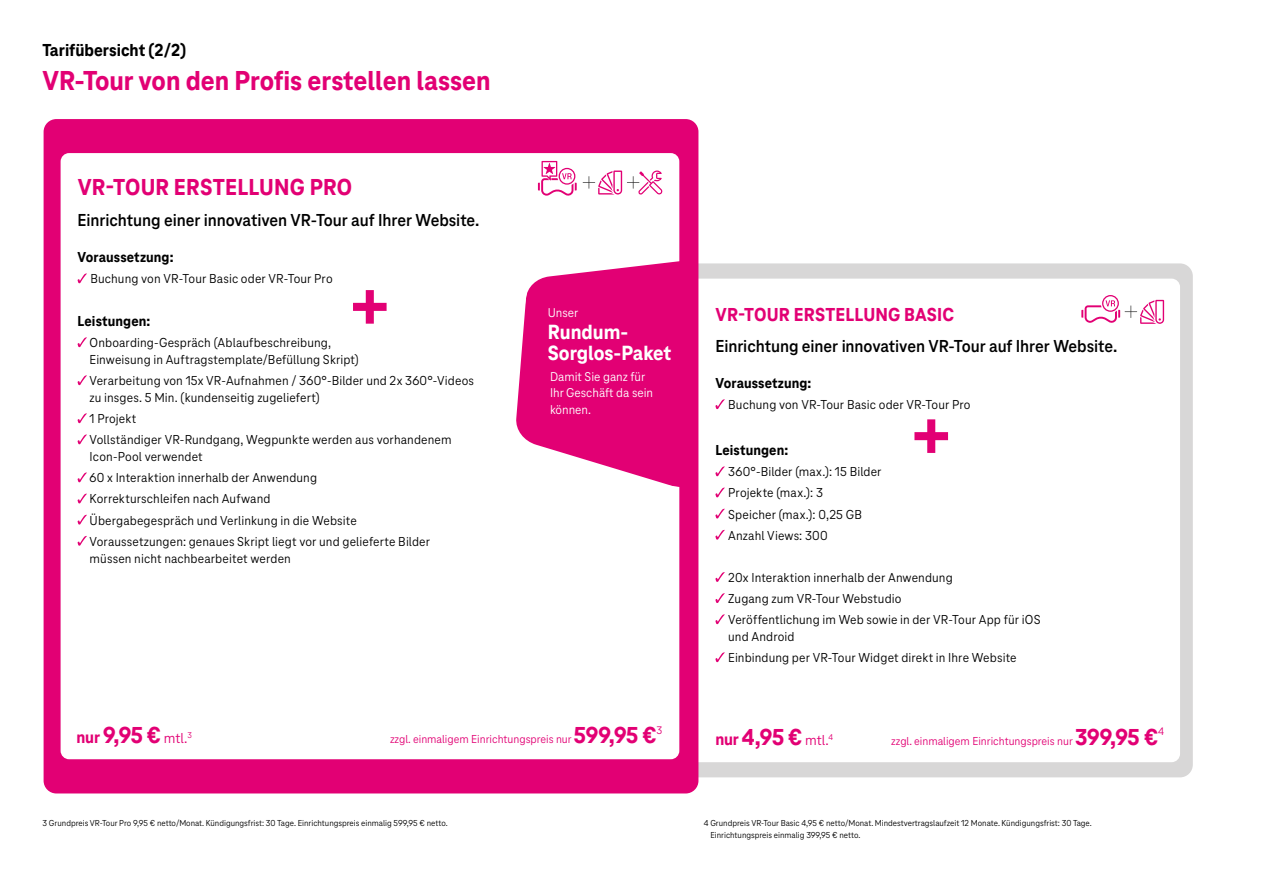
<style>
.page{position:relative;width:1263px;height:893px;background:#fff}
.page>*{position:absolute;margin:0;border:0;box-sizing:border-box;transform-origin:0 0}
.t1{font:800 73.35px "Tele Neo";color:#e20074}
.t2{font:800 28.5px "Tele Neo";color:#e20074}
.t3{font:800 24px "Tele Neo";letter-spacing:.005em;color:#e20074}
.t4{font:800 21.3px/21.3px "Tele Neo";color:#fff}
.t5{font:800 19.5px "Tele Neo";letter-spacing:.01em;color:#e20074}
.t6{font:700 18px "Tele Neo";letter-spacing:-.005em;color:#000}
.t7{font:800 18px "Tele Neo";color:#000}
.t8{font:800 15px "Tele Neo";letter-spacing:.005em;color:#000}
.t9{font:13.5px/21.1px "Tele Neo";letter-spacing:.01em;color:#000}
.t10{font:13.2px/16.6px "Tele Neo";color:#fff}
.t11{font:12px "Tele Neo";color:#e20074}
.t12{font:9px/11.2px "Tele Neo";color:#000}
.s1{font-size:17.55px}
.s2{font-weight:400;font-size:15px}
.s3{font-weight:800;font-size:24px}
</style>
<div class="page">
<div style="left:686px;top:263px;width:507px;height:514px;background:#d8d7d7;border-radius:13px"></div>
<div style="left:686px;top:279px;width:494px;height:483px;background:#fff;border-radius:9px"></div>
<svg style="left:715px;top:399px;width:10px;height:10px"></svg>
<svg style="left:715px;top:466px;width:10px;height:10px"></svg>
<svg style="left:715px;top:488px;width:10px;height:9px"></svg>
<svg style="left:715px;top:509px;width:10px;height:9px"></svg>
<svg style="left:715px;top:530px;width:10px;height:10px"></svg>
<svg style="left:715px;top:572px;width:10px;height:10px"></svg>
<svg style="left:715px;top:593px;width:10px;height:10px"></svg>
<svg style="left:715px;top:614px;width:10px;height:10px"></svg>
<svg style="left:715px;top:652px;width:10px;height:10px"></svg>
<div style="left:44px;top:119px;width:654px;height:674px;background:#e20074;border-radius:13px"></div>
<div style="left:61px;top:153px;width:618px;height:606px;background:#fff;border-radius:9px"></div>
<svg style="left:78px;top:273px;width:9px;height:10px"></svg>
<svg style="left:583px;top:171px;width:80px;height:24px"></svg>
<svg style="left:516px;top:234px;width:164px;height:255px;fill:#e20074"></svg>
<svg style="left:78px;top:337px;width:9px;height:10px"></svg>
<svg style="left:78px;top:375px;width:9px;height:10px"></svg>
<svg style="left:78px;top:413px;width:9px;height:10px"></svg>
<svg style="left:78px;top:434px;width:9px;height:10px"></svg>
<svg style="left:78px;top:472px;width:9px;height:10px"></svg>
<svg style="left:78px;top:494px;width:9px;height:9px"></svg>
<svg style="left:78px;top:515px;width:9px;height:10px"></svg>
<svg style="left:78px;top:536px;width:9px;height:10px"></svg>
<svg style="left:1081px;top:295px;width:83px;height:29px"></svg>
<svg style="left:538px;top:161px;width:39px;height:35px"></svg>
<h3 class="t7" style="left:43px;top:40px;width:145px">Tarifübersicht (2/2)</h3>
<h2 class="t2" style="left:43px;top:65px;width:450px">VR-Tour von den Profis erstellen lassen</h2>
<h3 class="t3" style="left:78px;top:173px;width:276px">VR-TOUR ERSTELLUNG PRO</h3>
<h3 class="t6" style="left:78px;top:210px;width:403px">Einrichtung einer innovativen VR-Tour auf Ihrer Website.</h3>
<p class="t8" style="left:78px;top:249px;width:97px">Voraussetzung:</p>
<p class="t9" style="left:90px;top:268px;width:244px">Buchung von VR-Tour Basic oder VR-Tour Pro</p>
<h1 class="t1" style="left:351px;top:266px;width:40px">+</h1>
<p class="t8" style="left:78px;top:313px;width:74px">Leistungen:</p>
<p class="t9" style="left:90px;top:334px;width:271px;line-height:16.8px">Onboarding-Gespräch (Ablaufbeschreibung,<br>Einweisung in Auftragstemplate/Befüllung Skript)</p>
<p class="t9" style="left:90px;top:372px;width:386px;line-height:16.8px">Verarbeitung von 15x VR-Aufnahmen / 360°-Bilder und 2x 360°-Videos zu insges. 5 Min. (kundenseitig zugeliefert)</p>
<p class="t9" style="left:90px;top:408px;width:363px">1 Projekt<br>Vollständiger VR-Rundgang, Wegpunkte werden aus vorhandenem</p>
<p class="t9" style="left:90px;top:446px;width:342px">Icon-Pool verwendet<br>60 x Interaktion innerhalb der Anwendung<br>Korrekturschleifen nach Aufwand<br>Übergabegespräch und Verlinkung in die Website Voraussetzungen: genaues Skript liegt vor und gelieferte Bilder</p>
<p class="t9" style="left:90px;top:548px;width:203px">müssen nicht nachbearbeitet werden</p>
<p class="t10" style="left:548px;top:305px;width:32px">Unser</p>
<h3 class="t4" style="left:548px;top:321px;width:125px">Rundum-<br>Sorglos-Paket</h3>
<p class="t10" style="left:550px;top:368px;width:105px">Damit Sie ganz für<br>Ihr Geschäft da sein können.</p>
<h3 class="t3" style="left:77px;top:722px;width:117px"><span class="s1">nur</span> 9,95 € <span class="s2">mtl.</span><sup>3</sup></h3>
<p class="t11" style="left:390px;top:732px;width:274px">zzgl. einmaligem Einrichtungspreis nur <span class="s3">599,95 €</span><sup>3</sup></p>
<p class="t12" style="left:43px;top:818px;width:407px">3 Grundpreis VR-Tour Pro 9,95 € netto/Monat. Kündigungsfrist: 30 Tage. Einrichtungspreis einmalig 599,95 € netto.</p>
<h3 class="t5" style="left:715px;top:304px;width:240px">VR-TOUR ERSTELLUNG BASIC</h3>
<h3 class="t6" style="left:715px;top:336px;width:403px">Einrichtung einer innovativen VR-Tour auf Ihrer Website.</h3>
<p class="t8" style="left:715px;top:375px;width:97px">Voraussetzung:</p>
<p class="t9" style="left:728px;top:394px;width:244px">Buchung von VR-Tour Basic oder VR-Tour Pro</p>
<p class="t8" style="left:715px;top:442px;width:74px">Leistungen:</p>
<p class="t9" style="left:728px;top:461px;width:155px">360°-Bilder (max.): 15 Bilder<br>Projekte (max.): 3<br>Speicher (max.): 0,25 GB<br>Anzahl Views: 300</p>
<p class="t9" style="left:728px;top:567px;width:314px">20x Interaktion innerhalb der Anwendung<br>Zugang zum VR-Tour Webstudio<br>Veröffentlichung im Web sowie in der VR-Tour App für iOS</p>
<p class="t9" style="left:728px;top:626px;width:290px">und Android<br>Einbindung per VR-Tour Widget direkt in Ihre Website</p>
<h1 class="t1" style="left:912px;top:396px;width:40px">+</h1>
<h3 class="t3" style="left:715px;top:723px;width:119px"><span class="s1">nur</span> 4,95 € <span class="s2">mtl.</span><sup>4</sup></h3>
<p class="t11" style="left:891px;top:734px;width:274px">zzgl. einmaligem Einrichtungspreis nur <span class="s3">399,95 €</span><sup>4</sup></p>
<p class="t12" style="left:710px;top:818px;width:383px;text-indent:-7px">4 Grundpreis VR-Tour Basic 4,95 € netto/Monat. Mindestvertragslaufzeit 12 Monate. Kündigungsfrist: 30 Tage.<br>Einrichtungspreis einmalig 399,95 € netto.</p>
</div>
